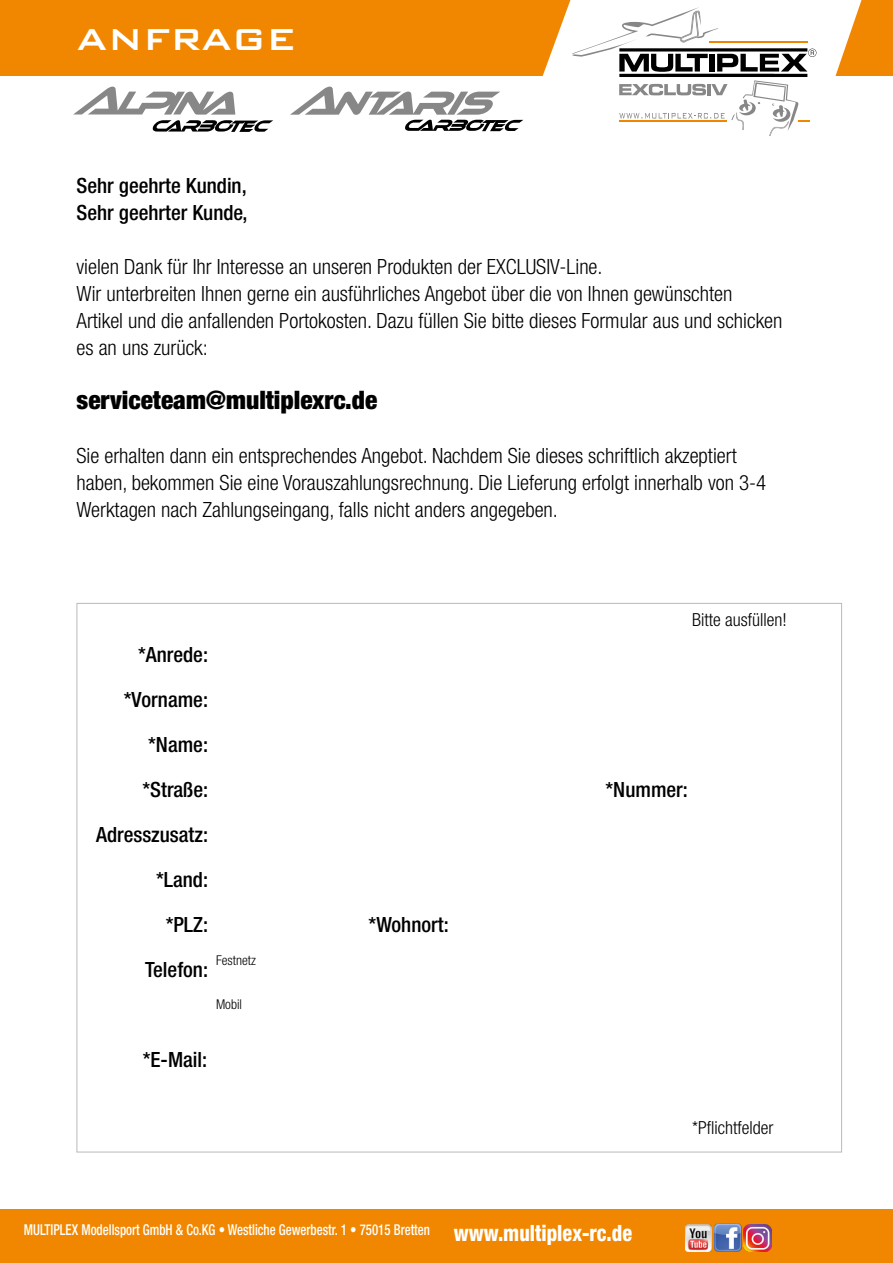
<style>
.page{position:relative;width:893px;height:1263px;background:#fff}
.page>*{position:absolute;margin:0;border:0;box-sizing:border-box;transform-origin:0 0}
.t1{font:500 40.5px "Bank Gothic BT";color:#fff}
.t2{font:900 condensed 25.5px "Helvetica Neue LT Std";color:#000}
.t3{font:300 condensed 21px/27px "Helvetica Neue LT Std";color:#000}
.t4{font:500 condensed 21px/45px "Helvetica Neue LT Std";color:#000;text-align:right}
.t5{font:300 condensed 18px "Helvetica Neue LT Std";color:#000}
.t6{font:500 condensed 15px "Helvetica Neue LT Std";color:#fff;scale:.86 1}
.t7{font:300 condensed 13.5px "Helvetica Neue LT Std";color:#000}
.s1{font-weight:800;font-size:22.5px}
</style>
<div class="page">
<svg style="left:290px;top:87px;width:233px;height:44px"></svg>
<div style="left:0;top:0;width:893px;height:75px;background:#f18700"></div>
<div style="left:0;top:1210px;width:893px;height:53px;background:#f18700"></div>
<img style="left:685px;top:1224px;width:27px;height:28px">
<img style="left:714px;top:1224px;width:28px;height:28px">
<img style="left:744px;top:1224px;width:27px;height:28px">
<svg style="left:542px;top:0;width:319px;height:136px"></svg>
<svg style="left:73px;top:87px;width:200px;height:45px"></svg>
<h1 class="t1" style="left:77px;top:17px;width:222px">ANFRAGE</h1>
<p class="t4" style="left:77px;top:172px;width:173px;line-height:27px;text-align:left">Sehr geehrte Kundin,<br>Sehr geehrter Kunde,</p>
<p class="t3" style="left:77px;top:253px;width:707px">vielen Dank für Ihr Interesse an unseren Produkten der EXCLUSIV-Line.<br>Wir unterbreiten Ihnen gerne ein ausführliches Angebot über die von Ihnen gewünschten Artikel und die anfallenden Portokosten. Dazu füllen Sie bitte dieses Formular aus und schicken es an uns zurück:</p>
<p class="t2" style="left:77px;top:385px;width:302px">serviceteam@multiplexrc.de</p>
<p class="t3" style="left:77px;top:442px;width:691px">Sie erhalten dann ein entsprechendes Angebot. Nachdem Sie dieses schriftlich akzeptiert haben, bekommen Sie eine Vorauszahlungsrechnung. Die Lieferung erfolgt innerhalb von 3-4<br>Werktagen nach Zahlungseingang, falls nicht anders angegeben.</p>
<p class="t4" style="left:124px;top:632px;width:86px">*Anrede: *Vorname: *Name: *Straße:</p>
<p class="t4" style="left:96px;top:812px;width:113px">Adresszusatz: *Land:<br>*PLZ:</p>
<p class="t4" style="left:145px;top:947px;width:64px">Telefon:</p>
<p class="t7" style="left:216px;top:953px;width:41px">Festnetz</p>
<p class="t7" style="left:216px;top:997px;width:27px">Mobil</p>
<p class="t4" style="left:143px;top:1037px;width:66px">*E-Mail:</p>
<p class="t4" style="left:369px;top:902px;width:82px">*Wohnort:</p>
<p class="t5" style="left:692px;top:610px;width:96px">Bitte ausfüllen!</p>
<p class="t4" style="left:605px;top:767px;width:84px">*Nummer:</p>
<p class="t5" style="left:692px;top:1117px;width:83px">*Pflichtfelder</p>
<p class="t6" style="left:24px;top:1220px;width:709px">MULTIPLEX Modellsport GmbH &amp; Co.KG • Westliche Gewerbestr. 1 • 75015 Bretten <span class="s1">www.multiplex-rc.de</span></p>
</div>
